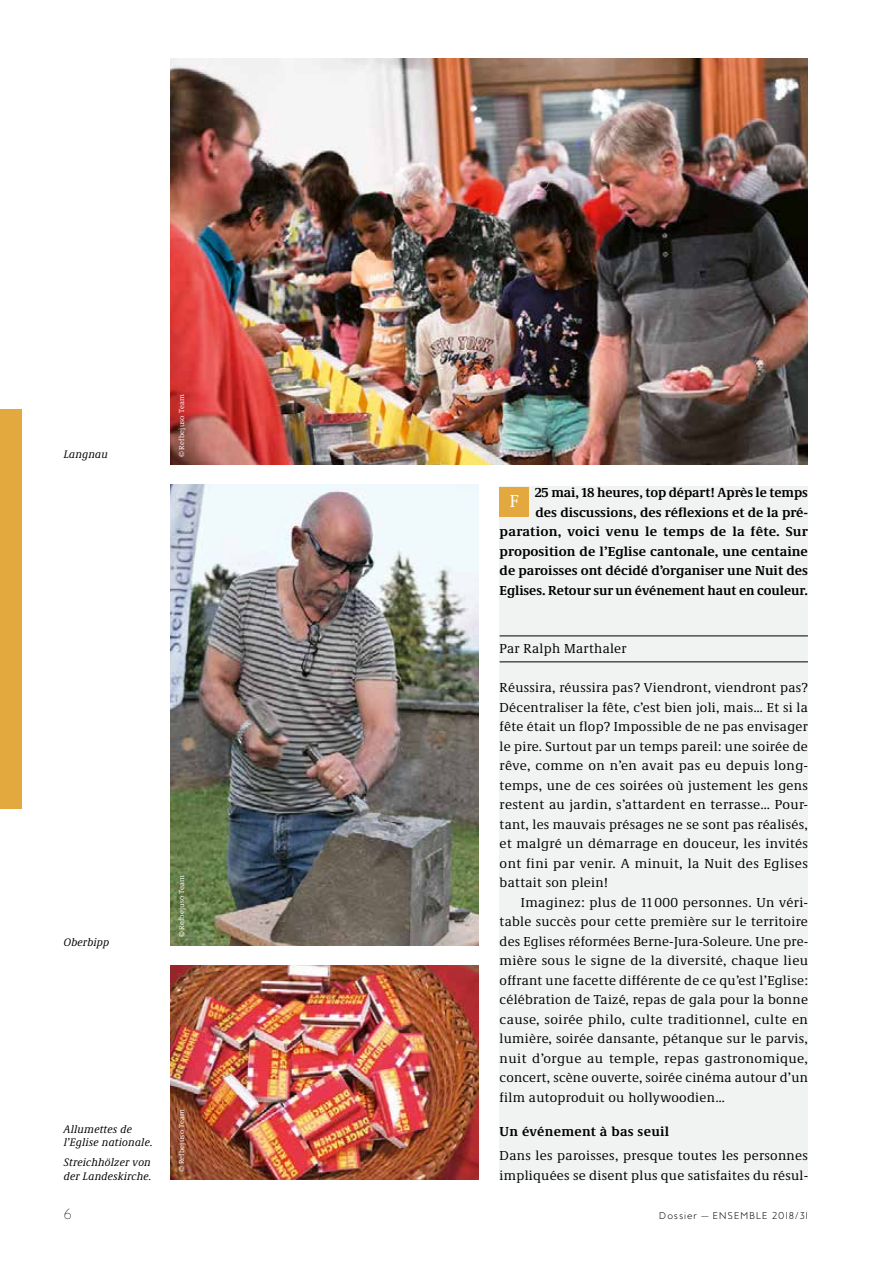
<style>
.page{position:relative;width:893px;height:1263px;background:#fff}
.page>*{position:absolute;margin:0;border:0;box-sizing:border-box;transform-origin:0 0}
.t1{font:18px "Demos Next Pro";color:#fff}
.t2{font:13.5px/19.5px "Demos Next Pro";letter-spacing:.02em;color:#000;text-align:justify}
.t3{font:700 13.5px/19.5px "Demos Next Pro";color:#000;text-align:right}
.t4{font:700 13.5px "Demos Next Pro";letter-spacing:.02em;color:#000}
.t5{font:100 13.5px "MB Empire";color:#000}
.t6{font:italic 11.25px/13.5px "Demos Next Pro";letter-spacing:.02em;color:#000}
.t7{font:300 9px "MB Empire";letter-spacing:.11em;color:#000}
.t8{font:7.5px "Demos Next Pro";letter-spacing:.02em;color:#fff}
</style>
<div class="page">
<div style="left:500px;top:487px;width:308px;height:693px;background:#f1f2f2"></div>
<hr style="left:500px;top:636px;width:308px;height:1px;background:#000">
<hr style="left:500px;top:662px;width:308px;height:1px;background:#000">
<div style="left:500px;top:487px;width:29px;height:29px;background:#e4a93e"></div>
<img style="left:170px;top:58px;width:638px;height:406px">
<img style="left:170px;top:965px;width:308px;height:215px">
<img style="left:170px;top:484px;width:308px;height:462px">
<div style="left:0;top:409px;width:21px;height:400px;background:#e4a93e"></div>
<p class="t6" style="left:64px;top:447px;width:46px">Langnau</p>
<p class="t8" style="left:177px;top:457px;width:64px;rotate:-90deg">© Refbejuso Team</p>
<p class="t6" style="left:64px;top:935px;width:47px">Oberbipp</p>
<p class="t8" style="left:177px;top:937px;width:64px;rotate:-90deg">© Refbejuso Team</p>
<p class="t6" style="left:64px;top:1122px;width:91px">Allumettes de l’Eglise nationale.</p>
<p class="t6" style="left:64px;top:1155px;width:89px">Streichhölzer von der Landeskirche.</p>
<p class="t8" style="left:177px;top:1171px;width:64px;rotate:-90deg">© Refbejuso Team</p>
<p class="t3" style="left:500px;top:482px;width:310px">25 mai, 18 heures, top départ! Après le temps<br>des discussions, des réflexions et de la pré&shy;paration, voici venu le temps de la fête. Sur proposition de l’Eglise cantonale, une centaine de paroisses ont décidé d’organiser une Nuit des Eglises. Retour sur un événement haut en couleur.</p>
<h1 class="t1" style="left:510px;top:489px;width:11px">F</h1>
<p class="t2" style="left:500px;top:638px;width:129px">Par Ralph Marthaler</p>
<p class="t2" style="left:500px;top:677px;width:310px">Réussira, réussira pas? Viendront, viendront pas?<br>Décentraliser la fête, c’est bien joli, mais… Et si la fête était un flop? Impossible de ne pas envisager le pire. Surtout par un temps pareil: une soirée de rêve, comme on n’en avait pas eu depuis long&shy;temps, une de ces soirées où justement les gens restent au jardin, s’attardent en terrasse… Pour&shy;tant, les mauvais présages ne se sont pas réalisés, et malgré un démarrage en douceur, les invités ont fini par venir. A minuit, la Nuit des Eglises battait son plein!</p>
<p class="t2" style="left:500px;top:892px;width:310px;text-indent:21px">Imaginez: plus de 11 000 personnes. Un véri&shy;table succès pour cette première sur le territoire des Eglises réformées Berne-Jura-Soleure. Une pre&shy;mière sous le signe de la diversité, chaque lieu offrant une facette différente de ce qu’est l’Eglise: célébration de Taizé, repas de gala pour la bonne cause, soirée philo, culte traditionnel, culte en lumière, soirée dansante, pétanque sur le parvis, nuit d’orgue au temple, repas gastronomique, concert, scène ouverte, soirée cinéma autour d’un film autoproduit ou hollywoodien…</p>
<p class="t4" style="left:500px;top:1122px;width:171px">Un événement à bas seuil</p>
<p class="t2" style="left:500px;top:1145px;width:310px">Dans les paroisses, presque toutes les personnes impliquées se disent plus que satisfaites du résul-</p>
<p class="t5" style="left:64px;top:1205px;width:9px">6</p>
<p class="t7" style="left:659px;top:1209px;width:150px">Dossier —– ENSEMBLE 2018/31</p>
</div>
